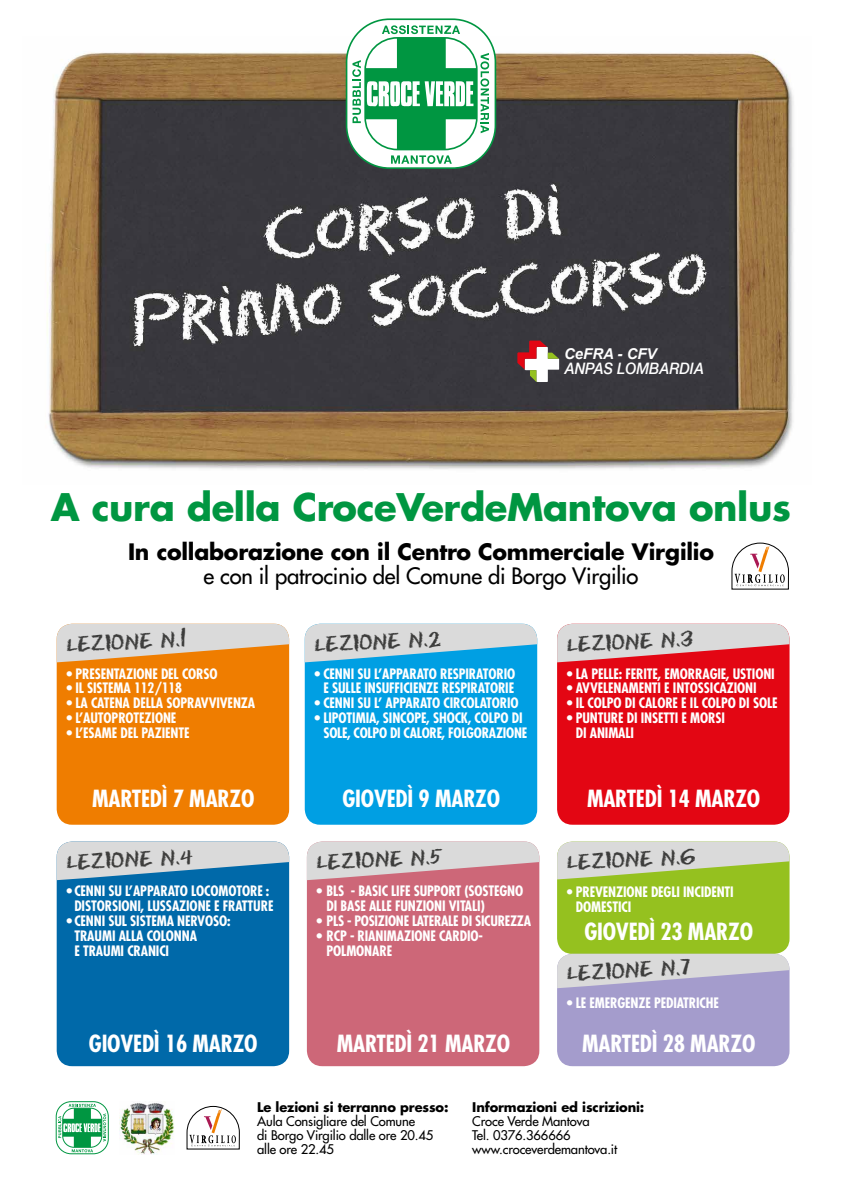
<style>
.page{position:relative;width:842px;height:1191px;background:#fff}
.page>*{position:absolute;margin:0;border:0;box-sizing:border-box;transform-origin:0 0}
.t1{font:700 37px "Futura Std";letter-spacing:-.01em;color:#009641}
.t2{font:700 condensed 23px "Futura Std";letter-spacing:-.01em;color:#fff}
.t3{font:700 22px "Futura Std";letter-spacing:-.01em;color:#000}
.t4{font:500 22px "Futura Std";letter-spacing:-.01em;color:#000}
.t5{font:19.8px "Eraser";color:#3c3c3b}
.t6{font:italic 500 15.8px "Helvetica Neue";color:#fff;scale:.92 1}
.t7{font:italic 700 14.9px "Arial";color:#fff}
.t8{font:700 condensed 14px/14.9px "Futura Std";letter-spacing:-.01em;color:#fff}
.t9{font:500 13px/14px "Futura Std";letter-spacing:-.01em;color:#000}
.t10{font:700 13px "Futura Std";letter-spacing:-.01em;color:#000}
</style>
<div class="page">
<img style="left:47px;top:38px;width:747px;height:431px">
<div style="left:347px;top:19px;width:148px;height:149px;background:#fff;border-radius:43px"></div>
<div style="left:346px;top:18px;width:150px;height:151px;border:2px solid #009641;border-radius:43px"></div>
<svg style="left:391px;top:155px;width:61px;height:9px"></svg>
<svg style="left:352px;top:25px;width:137px;height:124px"></svg>
<svg style="left:517px;top:340px;width:42px;height:42px"></svg>
<div style="left:557px;top:624px;width:232px;height:200px;background:#e30613;border-radius:15px"></div>
<svg style="left:557px;top:624px;width:232px;height:39px"></svg>
<div style="left:305px;top:624px;width:232px;height:200px;background:#009fe3;border-radius:15px"></div>
<svg style="left:305px;top:624px;width:232px;height:39px"></svg>
<div style="left:57px;top:624px;width:232px;height:200px;background:#ef7d00;border-radius:15px"></div>
<svg style="left:57px;top:624px;width:232px;height:39px"></svg>
<div style="left:57px;top:841px;width:232px;height:225px;background:#0069a9;border-radius:15px"></div>
<svg style="left:57px;top:841px;width:232px;height:39px"></svg>
<div style="left:307px;top:841px;width:232px;height:225px;background:#cd6778;border-radius:15px"></div>
<svg style="left:307px;top:841px;width:232px;height:39px"></svg>
<div style="left:557px;top:841px;width:232px;height:113px;background:#95c11f;border-radius:15px"></div>
<svg style="left:557px;top:841px;width:232px;height:39px"></svg>
<div style="left:557px;top:954px;width:232px;height:112px;background:#a49ccc;border-radius:15px"></div>
<svg style="left:557px;top:954px;width:232px;height:34px"></svg>
<div style="left:56px;top:1101px;width:53px;height:53px;border:1px solid #009641;border-radius:15px"></div>
<svg style="left:58px;top:1103px;width:48px;height:49px"></svg>
<img style="left:120px;top:1103px;width:54px;height:51px">
<svg style="left:187px;top:1106px;width:53px;height:43px"></svg>
<svg style="left:731px;top:542px;width:58px;height:47px"></svg>
<p class="t7" style="left:564px;top:343px;width:94px">CeFRA - CFV</p>
<p class="t6" style="left:565px;top:355px;width:153px">ANPAS LOMBARDIA</p>
<h1 class="t1" style="left:51px;top:482px;width:741px">A cura della CroceVerdeMantova onlus</h1>
<h3 class="t3" style="left:128px;top:537px;width:587px">In collaborazione con il Centro Commerciale Virgilio</h3>
<h3 class="t4" style="left:204px;top:561px;width:436px">e con il patrocinio del Comune di Borgo Virgilio</h3>
<h3 class="t5" style="left:66px;top:633px;width:122px;rotate:-3deg">LEZIONE N.1</h3>
<h3 class="t5" style="left:314px;top:633px;width:128px;rotate:-3deg">LEZIONE N.2</h3>
<h3 class="t5" style="left:566px;top:633px;width:128px;rotate:-3deg">LEZIONE N.3</h3>
<p class="t8" style="left:66px;top:666px;width:153px">• PRESENTAZIONE DEL CORSO</p>
<p class="t8" style="left:66px;top:681px;width:117px">• IL SISTEMA 112/118</p>
<p class="t8" style="left:66px;top:695px;width:190px">• LA CATENA DELLA SOPRAVVIVENZA</p>
<p class="t8" style="left:66px;top:710px;width:112px">• L’AUTOPROTEZIONE</p>
<p class="t8" style="left:66px;top:725px;width:125px">• L’ESAME DEL PAZIENTE</p>
<p class="t8" style="left:314px;top:666px;width:202px;text-align:center">• CENNI SU L’APPARATO RESPIRATORIO<br>E SULLE INSUFFICIENZE RESPIRATORIE</p>
<p class="t8" style="left:314px;top:695px;width:206px">• CENNI SU L’ APPARATO CIRCOLATORIO</p>
<p class="t8" style="left:323px;top:710px;width:205px;text-indent:-9px">• LIPOTIMIA, SINCOPE, SHOCK, COLPO DI<br>SOLE, COLPO DI CALORE, FOLGORAZIONE</p>
<p class="t8" style="left:567px;top:666px;width:210px">• LA PELLE: FERITE, EMORRAGIE, USTIONI</p>
<p class="t8" style="left:567px;top:681px;width:191px">• AVVELENAMENTI E INTOSSICAZIONI</p>
<p class="t8" style="left:567px;top:695px;width:212px">• IL COLPO DI CALORE E IL COLPO DI SOLE</p>
<p class="t8" style="left:576px;top:710px;width:151px;text-indent:-9px">• PUNTURE DI INSETTI E MORSI<br>DI ANIMALI</p>
<h2 class="t2" style="left:92px;top:784px;width:164px">MARTEDÌ 7 MARZO</h2>
<h2 class="t2" style="left:343px;top:784px;width:159px">GIOVEDÌ 9 MARZO</h2>
<h2 class="t2" style="left:587px;top:784px;width:175px">MARTEDÌ 14 MARZO</h2>
<h3 class="t5" style="left:66px;top:851px;width:129px;rotate:-3deg">LEZIONE N.4</h3>
<h3 class="t5" style="left:316px;top:851px;width:128px;rotate:-3deg">LEZIONE N.5</h3>
<h3 class="t5" style="left:566px;top:851px;width:130px;rotate:-3deg">LEZIONE N.6</h3>
<p class="t8" style="left:66px;top:883px;width:209px;text-align:center">• CENNI SU L’APPARATO LOCOMOTORE :<br>DISTORSIONI, LUSSAZIONE E FRATTURE</p>
<p class="t8" style="left:74px;top:913px;width:158px;text-indent:-8px">• CENNI SUL SISTEMA NERVOSO:<br>TRAUMI ALLA COLONNA<br>E TRAUMI CRANICI</p>
<p class="t8" style="left:327px;top:883px;width:198px;text-indent:-10px">• BLS - BASIC LIFE SUPPORT (SOSTEGNO<br>DI BASE ALLE FUNZIONI VITALI)</p>
<p class="t8" style="left:317px;top:913px;width:216px">• PLS - POSIZIONE LATERALE DI SICUREZZA</p>
<p class="t8" style="left:327px;top:928px;width:158px;text-indent:-10px">• RCP - RIANIMAZIONE CARDIO-<br>POLMONARE</p>
<p class="t8" style="left:576px;top:885px;width:160px;text-indent:-9px">• PREVENZIONE DEGLI INCIDENTI<br>DOMESTICI</p>
<h2 class="t2" style="left:584px;top:917px;width:170px">GIOVEDÌ 23 MARZO</h2>
<h3 class="t5" style="left:566px;top:962px;width:126px;rotate:-3deg">LEZIONE N.7</h3>
<p class="t8" style="left:567px;top:995px;width:154px">• LE EMERGENZE PEDIATRICHE</p>
<h2 class="t2" style="left:89px;top:1029px;width:170px">GIOVEDÌ 16 MARZO</h2>
<h2 class="t2" style="left:337px;top:1029px;width:175px">MARTEDÌ 21 MARZO</h2>
<h2 class="t2" style="left:582px;top:1029px;width:175px">MARTEDÌ 28 MARZO</h2>
<p class="t10" style="left:257px;top:1098px;width:193px">Le lezioni si terranno presso:</p>
<p class="t9" style="left:257px;top:1114px;width:178px">Aula Consigliare del Comune<br>di Borgo Virgilio dalle ore 20.45 alle ore 22.45</p>
<p class="t10" style="left:472px;top:1098px;width:174px">Informazioni ed iscrizioni:</p>
<p class="t9" style="left:472px;top:1114px;width:146px">Croce Verde Mantova<br>Tel. 0376.366666 www.croceverdemantova.it</p>
</div>
